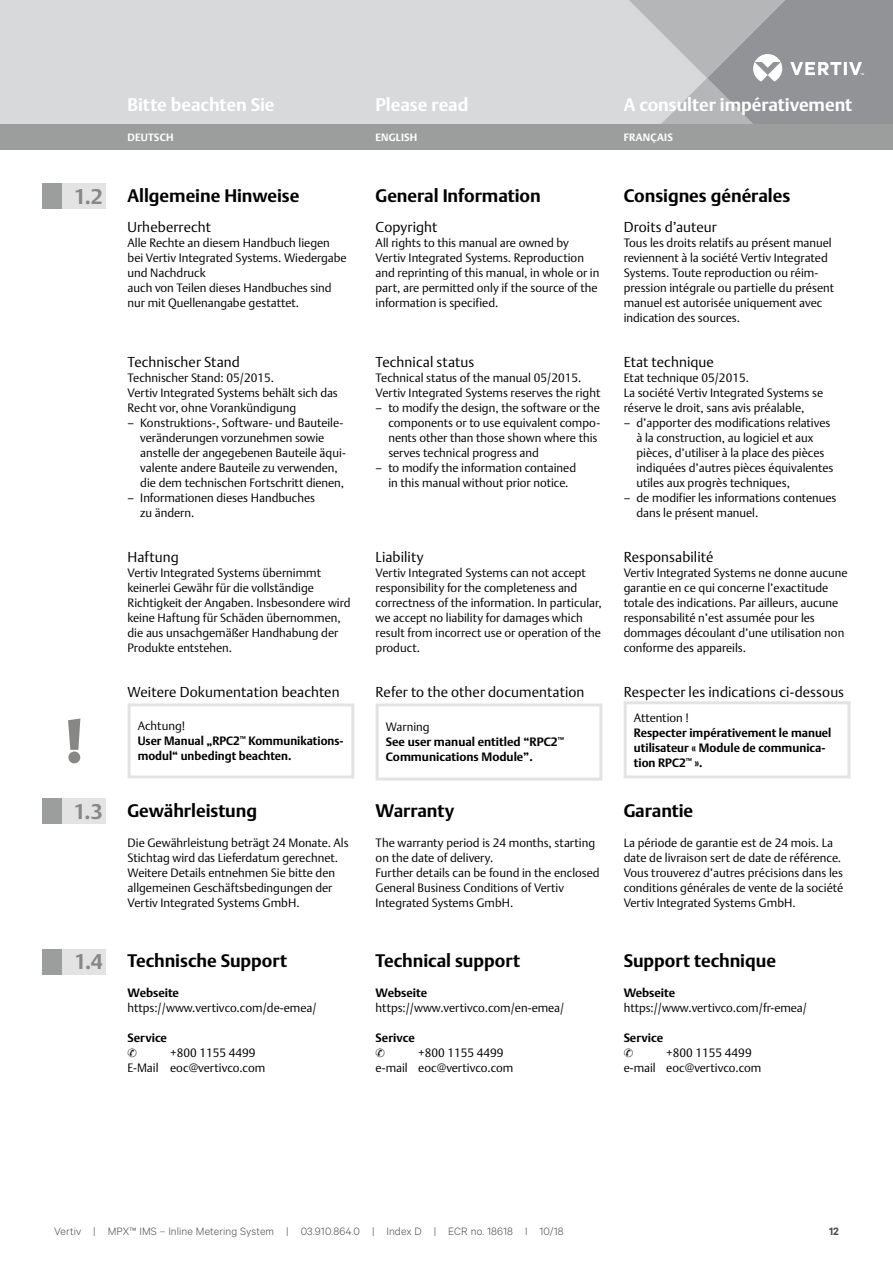
<style>
.page{position:relative;width:893px;height:1263px;background:#fff}
.page>*{position:absolute;margin:0;border:0;box-sizing:border-box;transform-origin:0 0}
.t1{font:700 18px "DTL Argo T";letter-spacing:-.005em;color:#000}
.t2{font:700 18px "DTL Argo T";letter-spacing:-.005em;color:#fff}
.t3{font:300 14.25px "DTL Argo T";letter-spacing:.005em;color:#000}
.t4{font:300 12px/15px "DTL Argo T";color:#000}
.t5{font:700 12px/15px "DTL Argo T";color:#000}
.t6{font:300 12px "Calibre";letter-spacing:.01em;color:#494948}
.t7{font:600 12px "Calibre";color:#494948}
.t8{font:700 10.5px "DTL Argo T";letter-spacing:.02em;color:#fff}
.s1{font-size:21px;color:#878786}
.s2{font-weight:300}
</style>
<div class="page">
<div style="left:0;top:0;width:624px;height:124px;background:#d7d9da"></div>
<svg style="left:624px;top:0;width:269px;height:124px;background:#a9abae"></svg>
<div style="left:0;top:124px;width:893px;height:26px;background:#9c9d9d"></div>
<div style="left:43px;top:184px;width:63px;height:25px;background:#e3e3e3"></div>
<div style="left:43px;top:184px;width:19px;height:25px;background:#9c9d9d"></div>
<svg style="left:68px;top:718px;width:12px;height:45px"></svg>
<div style="left:128px;top:703px;width:226px;height:75px;border:3px solid #e3e3e3"></div>
<div style="left:376px;top:703px;width:226px;height:77px;border:3px solid #e3e3e3"></div>
<div style="left:624px;top:701px;width:226px;height:77px;border:3px solid #e3e3e3"></div>
<div style="left:43px;top:799px;width:63px;height:25px;background:#e3e3e3"></div>
<div style="left:43px;top:799px;width:19px;height:25px;background:#9c9d9d"></div>
<div style="left:43px;top:949px;width:63px;height:25px;background:#e3e3e3"></div>
<div style="left:43px;top:949px;width:19px;height:25px;background:#9c9d9d"></div>
<h1 class="t2" style="left:128px;top:93px;width:148px">Bitte beachten Sie</h1>
<h1 class="t2" style="left:376px;top:93px;width:94px">Please read</h1>
<h1 class="t2" style="left:624px;top:93px;width:230px">A consulter impérativement</h1>
<p class="t8" style="left:128px;top:131px;width:47px">DEUTSCH</p>
<p class="t8" style="left:376px;top:131px;width:43px">ENGLISH</p>
<p class="t8" style="left:624px;top:131px;width:51px">FRANÇAIS</p>
<h1 class="t1" style="left:74px;top:185px;width:227px"><span class="s1">1.2</span> Allgemeine Hinweise</h1>
<p class="t3" style="left:128px;top:219px;width:85px">Urheberrecht</p>
<p class="t4" style="left:128px;top:235px;width:221px">Alle Rechte an diesem Handbuch liegen bei Vertiv Integrated Systems. Wiedergabe und Nachdruck<br>auch von Teilen dieses Handbuches sind nur mit Quellenangabe gestattet.</p>
<h1 class="t1" style="left:376px;top:185px;width:167px">General Information</h1>
<p class="t3" style="left:376px;top:219px;width:63px">Copyright</p>
<p class="t4" style="left:376px;top:235px;width:225px">All rights to this manual are owned by Vertiv Integrated Systems. Reproduction and reprinting of this manual, in whole or in part, are permitted only if the source of the information is specified.</p>
<p class="t3" style="left:376px;top:354px;width:100px">Technical status</p>
<p class="t4" style="left:376px;top:370px;width:226px">Technical status of the manual 05/2015.<br>Vertiv Integrated Systems reserves the right</p>
<p class="t4" style="left:388px;top:400px;width:213px;text-indent:-13px">– to modify the design, the software or the components or to use equivalent compo&shy;nents other than those shown where this serves technical progress and</p>
<p class="t4" style="left:376px;top:460px;width:202px;text-align:center">– to modify the information contained in this manual without prior notice.</p>
<p class="t3" style="left:128px;top:354px;width:114px">Technischer Stand</p>
<p class="t4" style="left:128px;top:370px;width:212px">Technischer Stand: 05/2015.<br>Vertiv Integrated Systems behält sich das<br>Recht vor, ohne Vorankündigung</p>
<p class="t4" style="left:140px;top:415px;width:207px;text-indent:-13px">– Konstruktions-, Software- und Bauteile&shy;veränderungen vorzunehmen sowie anstelle der angegebenen Bauteile äqui&shy;valente andere Bauteile zu verwenden, die dem technischen Fortschritt dienen,</p>
<p class="t4" style="left:140px;top:490px;width:176px;text-indent:-13px">– Informationen dieses Handbuches zu ändern.</p>
<p class="t3" style="left:128px;top:549px;width:53px">Haftung</p>
<p class="t4" style="left:128px;top:565px;width:225px">Vertiv Integrated Systems übernimmt keinerlei Gewähr für die vollständige Richtigkeit der Angaben. Insbesondere wird keine Haftung für Schäden übernommen, die aus unsachgemäßer Handhabung der Produkte entstehen.</p>
<p class="t3" style="left:128px;top:684px;width:214px">Weitere Dokumentation beachten</p>
<p class="t5" style="left:138px;top:718px;width:207px"><span class="s2">Achtung!<br></span>User Manual „RPC2<sup>™</sup> Kommunikations&shy;modul“ unbedingt beachten.</p>
<p class="t5" style="left:386px;top:719px;width:180px"><span class="s2">Warning<br></span>See user manual entitled “RPC2<sup>™<br></sup>Communications Module”.</p>
<p class="t3" style="left:376px;top:549px;width:49px">Liability</p>
<p class="t4" style="left:376px;top:565px;width:228px">Vertiv Integrated Systems can not accept responsibility for the completeness and correctness of the information. In particular, we accept no liability for damages which result from incorrect use or operation of the product.</p>
<p class="t3" style="left:376px;top:684px;width:210px">Refer to the other documentation</p>
<h1 class="t1" style="left:74px;top:800px;width:185px"><span class="s1">1.3</span> Gewährleistung</h1>
<p class="t4" style="left:128px;top:835px;width:223px">Die Gewährleistung beträgt 24 Monate. Als Stichtag wird das Lieferdatum gerechnet.<br>Weitere Details entnehmen Sie bitte den allgemeinen Geschäftsbedingungen der Vertiv Integrated Systems GmbH.</p>
<h1 class="t1" style="left:74px;top:950px;width:214px"><span class="s1">1.4</span> Technische Support</h1>
<p class="t5" style="left:128px;top:985px;width:53px">Webseite</p>
<p class="t4" style="left:128px;top:1000px;width:191px">https://www.vertivco.com/de-emea/</p>
<p class="t5" style="left:128px;top:1030px;width:41px">Service</p>
<p class="t4" style="left:128px;top:1045px;width:139px;text-indent:43px">+800 1155 4499<br>E-Mail eoc@vertivco.com</p>
<h1 class="t1" style="left:376px;top:800px;width:80px">Warranty</h1>
<p class="t4" style="left:376px;top:835px;width:226px">The warranty period is 24 months, starting on the date of delivery.<br>Further details can be found in the enclosed General Business Conditions of Vertiv Integrated Systems GmbH.</p>
<h1 class="t1" style="left:376px;top:950px;width:146px">Technical support</h1>
<p class="t5" style="left:376px;top:985px;width:53px">Webseite</p>
<p class="t4" style="left:376px;top:1000px;width:190px">https://www.vertivco.com/en-emea/</p>
<p class="t5" style="left:376px;top:1030px;width:41px">Serivce</p>
<p class="t4" style="left:376px;top:1045px;width:139px;text-indent:43px">+800 1155 4499 e-mail eoc@vertivco.com</p>
<h1 class="t1" style="left:624px;top:185px;width:168px">Consignes générales</h1>
<p class="t3" style="left:624px;top:219px;width:95px">Droits d’auteur</p>
<p class="t4" style="left:624px;top:235px;width:212px">Tous les droits relatifs au présent manuel reviennent à la société Vertiv Integrated Systems. Toute reproduction ou réim&shy;pression intégrale ou partielle du présent manuel est autorisée uniquement avec indication des sources.</p>
<p class="t3" style="left:624px;top:354px;width:92px">Etat technique</p>
<p class="t4" style="left:624px;top:370px;width:201px">Etat technique 05/2015.<br>La société Vertiv Integrated Systems se réserve le droit, sans avis préalable,</p>
<p class="t4" style="left:636px;top:415px;width:199px;text-indent:-13px">– d’apporter des modifications relatives à la construction, au logiciel et aux pièces, d’utiliser à la place des pièces indiquées d’autres pièces équivalentes utiles aux progrès techniques,</p>
<p class="t4" style="left:636px;top:490px;width:202px;text-indent:-13px">– de modifier les informations contenues dans le présent manuel.</p>
<p class="t3" style="left:624px;top:549px;width:91px">Responsabilité</p>
<p class="t4" style="left:624px;top:565px;width:225px">Vertiv Integrated Systems ne donne aucune garantie en ce qui concerne l’exactitude totale des indications. Par ailleurs, aucune responsabilité n’est assumée pour les dommages découlant d’une utilisation non conforme des appareils.</p>
<p class="t3" style="left:624px;top:684px;width:222px">Respecter les indications ci-dessous</p>
<p class="t4" style="left:634px;top:710px;width:57px">Attention !</p>
<p class="t5" style="left:634px;top:725px;width:199px">Respecter impérativement le manuel utilisateur « Module de communica&shy;tion RPC2<sup>™</sup> ».</p>
<h1 class="t1" style="left:624px;top:800px;width:71px">Garantie</h1>
<p class="t4" style="left:624px;top:835px;width:221px">La période de garantie est de 24 mois. La date de livraison sert de date de référence.<br>Vous trouverez d’autres précisions dans les conditions générales de vente de la société Vertiv Integrated Systems GmbH.</p>
<h1 class="t1" style="left:624px;top:950px;width:154px">Support technique</h1>
<p class="t5" style="left:624px;top:985px;width:53px">Webseite</p>
<p class="t4" style="left:624px;top:1000px;width:185px">https://www.vertivco.com/fr-emea/</p>
<p class="t5" style="left:624px;top:1030px;width:41px">Service</p>
<p class="t4" style="left:624px;top:1045px;width:139px;text-indent:43px">+800 1155 4499 e-mail eoc@vertivco.com</p>
<p class="t6" style="left:54px;top:1224px;width:511px">Vertiv | MPX™ IMS – Inline Metering System | 03.910.864.0 | Index D | ECR no. 18618 I 10/18</p>
<p class="t7" style="left:829px;top:1224px;width:11px">12</p>
</div>
